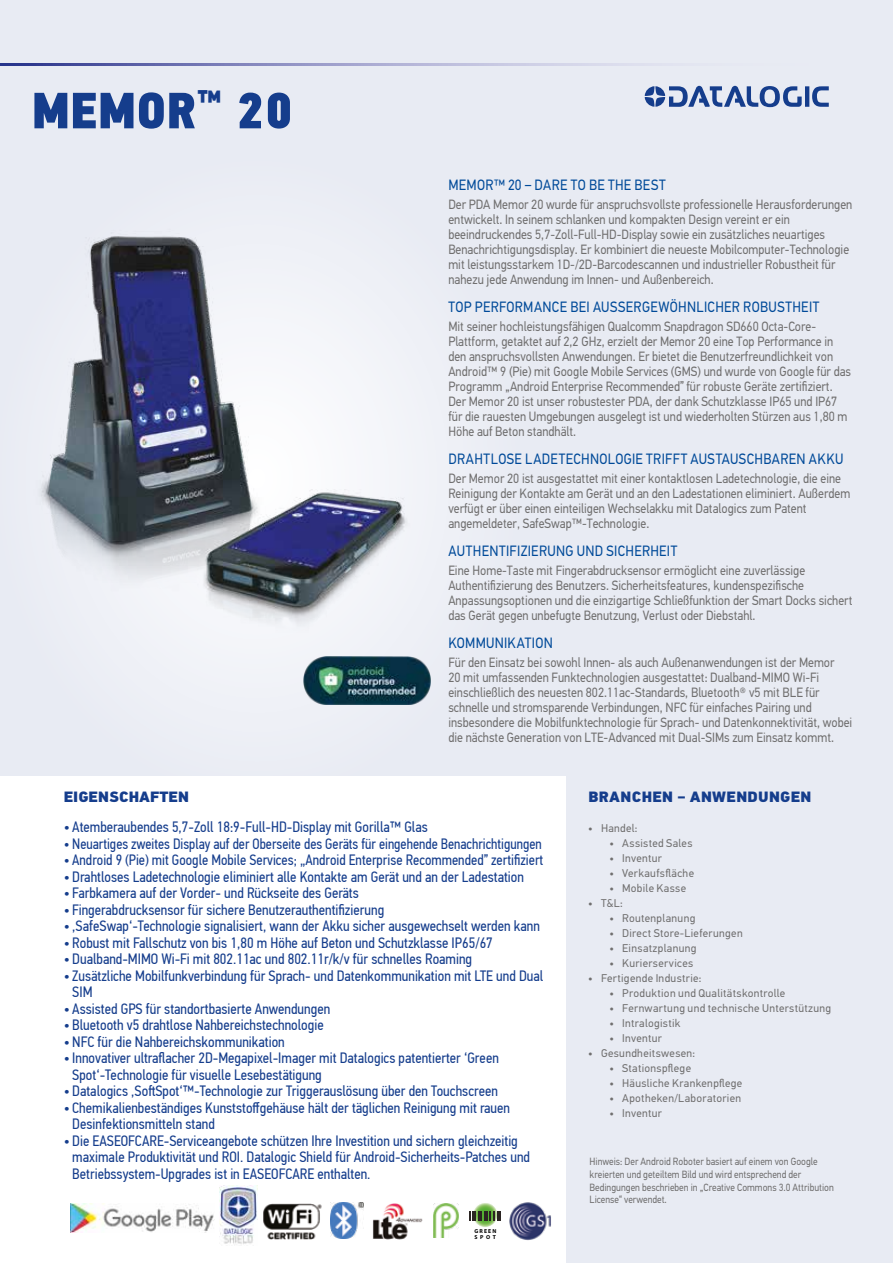
<style>
.page{position:relative;width:893px;height:1263px;background:#e8ebf3}
.page>*{position:absolute;margin:0;border:0;box-sizing:border-box;transform-origin:0 0}
.t1{font:51px "PF Din Text Cond Pro X Black";letter-spacing:.01em;color:#153d8c}
.t2{font:15px/16.5px "PF Din Text Cond Pro";color:#153d8c}
.t3{font:15px "PF Din Text Pro";letter-spacing:.025em;color:#004a99;scale:.9 1}
.t4{font:15px "PF Din Text Cond Pro";color:#153d8c;scale:.96 1}
.t5{font:900 15px "PF Din Text Pro";letter-spacing:.02em;color:#153d8c}
.t6{font:900 15px "PF Din Text Pro";color:#153d8c}
.t7{font:13.5px/15px "PF Din Text Pro";color:#706f6f;scale:.9 1}
.t8{font:11.25px "PF Din Text Pro";letter-spacing:.025em;color:#706f6f}
.t9{font:10.5px/12.6px "PF Din Text Pro";color:#706f6f;scale:.9 1}
.t10{font:700 5.7px/5.7px "Myriad Pro";letter-spacing:.2em;color:#000}
</style>
<div class="page">
<svg style="left:0;top:64px;width:645px;height:1px"></svg>
<img style="left:304px;top:657px;width:126px;height:47px">
<svg style="left:645px;top:86px;width:184px;height:21px"></svg>
<div style="left:0;top:777px;width:566px;height:486px;background:#fff"></div>
<img style="left:330px;top:1203px;width:33px;height:35px">
<img style="left:509px;top:1202px;width:42px;height:38px">
<svg style="left:472px;top:1202px;width:25px;height:25px"></svg>
<svg style="left:469px;top:1211px;width:7px;height:10px"></svg>
<hr style="left:478px;top:1211px;width:4px;height:10px;background:#2b2523">
<hr style="left:484px;top:1211px;width:4px;height:10px;background:#2b2523">
<svg style="left:490px;top:1211px;width:10px;height:10px"></svg>
<img style="left:70px;top:1203px;width:145px;height:29px">
<img style="left:263px;top:1204px;width:59px;height:35px">
<img style="left:372px;top:1203px;width:50px;height:36px">
<img style="left:41px;top:236px;width:364px;height:408px">
<img style="left:433px;top:1203px;width:26px;height:35px">
<img style="left:220px;top:1186px;width:38px;height:58px">
<h1 class="t1" style="left:32px;top:79px;width:262px">MEMOR<sup>™</sup> 20</h1>
<p class="t3" style="left:448px;top:176px;width:243px">MEMOR™ 20 – DARE TO BE THE BEST</p>
<p class="t7" style="left:448px;top:197px;width:450px">Der PDA Memor 20 wurde für anspruchsvollste professionelle Herausforderungen entwickelt. In seinem schlanken und kompakten Design vereint er ein beeindruckendes 5,7-Zoll-Full-HD-Display sowie ein zusätzliches neuartiges Benachrichtigungsdisplay. Er kombiniert die neueste Mobilcomputer-Technologie mit leistungsstarkem 1D-/2D-Barcodescannen und industrieller Robustheit für nahezu jede Anwendung im Innen- und Außenbereich.</p>
<p class="t3" style="left:448px;top:298px;width:413px">TOP PERFORMANCE BEI AUSSERGEWÖHNLICHER ROBUSTHEIT</p>
<p class="t7" style="left:448px;top:319px;width:449px">Mit seiner hochleistungsfähigen Qualcomm Snapdragon SD660 Octa-Core-Plattform, getaktet auf 2,2 GHz, erzielt der Memor 20 eine Top Performance in den anspruchsvollsten Anwendungen. Er bietet die Benutzerfreundlichkeit von Android™ 9 (Pie) mit Google Mobile Services (GMS) und wurde von Google für das Programm „Android Enterprise Recommended” für robuste Geräte zertifiziert.<br>Der Memor 20 ist unser robustester PDA, der dank Schutzklasse IP65 und IP67 für die rauesten Umgebungen ausgelegt ist und wiederholten Stürzen aus 1,80 m Höhe auf Beton standhält.</p>
<p class="t3" style="left:448px;top:450px;width:440px">DRAHTLOSE LADETECHNOLOGIE TRIFFT AUSTAUSCHBAREN AKKU</p>
<p class="t7" style="left:448px;top:471px;width:448px">Der Memor 20 ist ausgestattet mit einer kontaktlosen Ladetechnologie, die eine Reinigung der Kontakte am Gerät und an den Ladestationen eliminiert. Außerdem verfügt er über einen einteiligen Wechselakku mit Datalogics zum Patent angemeldeter‚ SafeSwap™-Technologie.</p>
<p class="t3" style="left:448px;top:542px;width:256px">AUTHENTIFIZIERUNG UND SICHERHEIT</p>
<p class="t7" style="left:448px;top:563px;width:450px">Eine Home-Taste mit Fingerabdrucksensor ermöglicht eine zuverlässige Authentifizierung des Benutzers. Sicherheitsfeatures, kundenspezifische Anpassungsoptionen und die einzigartige Schließfunktion der Smart Docks sichert das Gerät gegen unbefugte Benutzung, Verlust oder Diebstahl.</p>
<p class="t3" style="left:448px;top:634px;width:117px">KOMMUNIKATION</p>
<p class="t7" style="left:448px;top:655px;width:450px">Für den Einsatz bei sowohl Innen- als auch Außenanwendungen ist der Memor<br>20 mit umfassenden Funktechnologien ausgestattet: Dualband-MIMO Wi-Fi einschließlich des neuesten 802.11ac-Standards, Bluetooth® v5 mit BLE für schnelle und stromsparende Verbindungen, NFC für einfaches Pairing und insbesondere die Mobilfunktechnologie für Sprach- und Datenkonnektivität, wobei die nächste Generation von LTE-Advanced mit Dual-SIMs zum Einsatz kommt.</p>
<p class="t6" style="left:64px;top:787px;width:127px">EIGENSCHAFTEN</p>
<p class="t2" style="left:64px;top:819px;width:366px">• Atemberaubendes 5,7-Zoll 18:9-Full-HD-Display mit Gorilla™ Glas</p>
<p class="t4" style="left:64px;top:834px;width:499px">• Neuartiges zweites Display auf der Oberseite des Geräts für eingehende Benachrichtigungen</p>
<p class="t2" style="left:64px;top:852px;width:481px">• Android 9 (Pie) mit Google Mobile Services; „Android Enterprise Recommended” zertifiziert</p>
<p class="t2" style="left:64px;top:868px;width:462px">• Drahtloses Ladetechnologie eliminiert alle Kontakte am Gerät und an der Ladestation</p>
<p class="t2" style="left:64px;top:885px;width:297px">• Farbkamera auf der Vorder- und Rückseite des Geräts</p>
<p class="t2" style="left:64px;top:901px;width:322px">• Fingerabdrucksensor für sichere Benutzerauthentifizierung</p>
<p class="t2" style="left:64px;top:918px;width:478px">• ‚SafeSwap‘-Technologie signalisiert, wann der Akku sicher ausgewechselt werden kann</p>
<p class="t2" style="left:64px;top:934px;width:431px">• Robust mit Fallschutz von bis 1,80 m Höhe auf Beton und Schutzklasse IP65/67</p>
<p class="t2" style="left:64px;top:951px;width:410px">• Dualband-MIMO Wi-Fi mit 802.11ac und 802.11r/k/v für schnelles Roaming</p>
<p class="t2" style="left:72px;top:967px;width:472px;text-indent:-9px">• Zusätzliche Mobilfunkverbindung für Sprach- und Datenkommunikation mit LTE und Dual<br>SIM</p>
<p class="t2" style="left:64px;top:1000px;width:268px">• Assisted GPS für standortbasierte Anwendungen</p>
<p class="t2" style="left:64px;top:1017px;width:261px">• Bluetooth v5 drahtlose Nahbereichstechnologie</p>
<p class="t2" style="left:64px;top:1033px;width:223px">• NFC für die Nahbereichskommunikation</p>
<p class="t2" style="left:72px;top:1050px;width:428px;text-indent:-9px">• Innovativer ultraflacher 2D-Megapixel-Imager mit Datalogics patentierter ‘Green<br>Spot‘-Technologie für visuelle Lesebestätigung</p>
<p class="t2" style="left:64px;top:1083px;width:436px">• Datalogics ‚SoftSpot‘™-Technologie zur Triggerauslösung über den Touchscreen</p>
<p class="t2" style="left:72px;top:1099px;width:439px;text-indent:-9px">• Chemikalienbeständiges Kunststoffgehäuse hält der täglichen Reinigung mit rauen<br>Desinfektionsmitteln stand</p>
<p class="t2" style="left:72px;top:1132px;width:459px;text-indent:-9px">• Die EASEOFCARE-Serviceangebote schützen Ihre Investition und sichern gleichzeitig maximale Produktivität und ROI. Datalogic Shield für Android-Sicherheits-Patches und<br>Betriebssystem-Upgrades ist in EASEOFCARE enthalten.</p>
<p class="t10" style="left:474px;top:1228px;width:23px">GREEN<br>SPOT</p>
<p class="t5" style="left:588px;top:787px;width:225px">BRANCHEN – ANWENDUNGEN</p>
<p class="t8" style="left:588px;top:821px;width:51px">• Handel:</p>
<p class="t8" style="left:609px;top:836px;width:85px">• Assisted Sales</p>
<p class="t8" style="left:609px;top:851px;width:54px">• Inventur</p>
<p class="t8" style="left:609px;top:866px;width:86px">• Verkaufsfläche</p>
<p class="t8" style="left:609px;top:881px;width:78px">• Mobile Kasse</p>
<p class="t8" style="left:588px;top:896px;width:36px">• T&amp;L:</p>
<p class="t8" style="left:609px;top:911px;width:87px">• Routenplanung</p>
<p class="t8" style="left:609px;top:926px;width:135px">• Direct Store-Lieferungen</p>
<p class="t8" style="left:609px;top:941px;width:89px">• Einsatzplanung</p>
<p class="t8" style="left:609px;top:956px;width:85px">• Kurierservices</p>
<p class="t8" style="left:588px;top:971px;width:115px">• Fertigende Industrie:</p>
<p class="t8" style="left:609px;top:986px;width:177px">• Produktion und Qualitätskontrolle</p>
<p class="t8" style="left:609px;top:1001px;width:223px">• Fernwartung und technische Unterstützung</p>
<p class="t8" style="left:609px;top:1016px;width:72px">• Intralogistik</p>
<p class="t8" style="left:609px;top:1031px;width:54px">• Inventur</p>
<p class="t8" style="left:588px;top:1046px;width:109px">• Gesundheitswesen:</p>
<p class="t8" style="left:609px;top:1061px;width:83px">• Stationspflege</p>
<p class="t8" style="left:609px;top:1076px;width:134px">• Häusliche Krankenpflege</p>
<p class="t8" style="left:609px;top:1091px;width:133px">• Apotheken/Laboratorien</p>
<p class="t8" style="left:609px;top:1106px;width:54px">• Inventur</p>
<p class="t9" style="left:590px;top:1156px;width:273px">Hinweis: Der Android Roboter basiert auf einem von Google kreierten und geteiltem Bild und wird entsprechend der Bedingungen beschrieben in „Creative Commons 3.0 Attribution License“ verwendet.</p>
</div>
